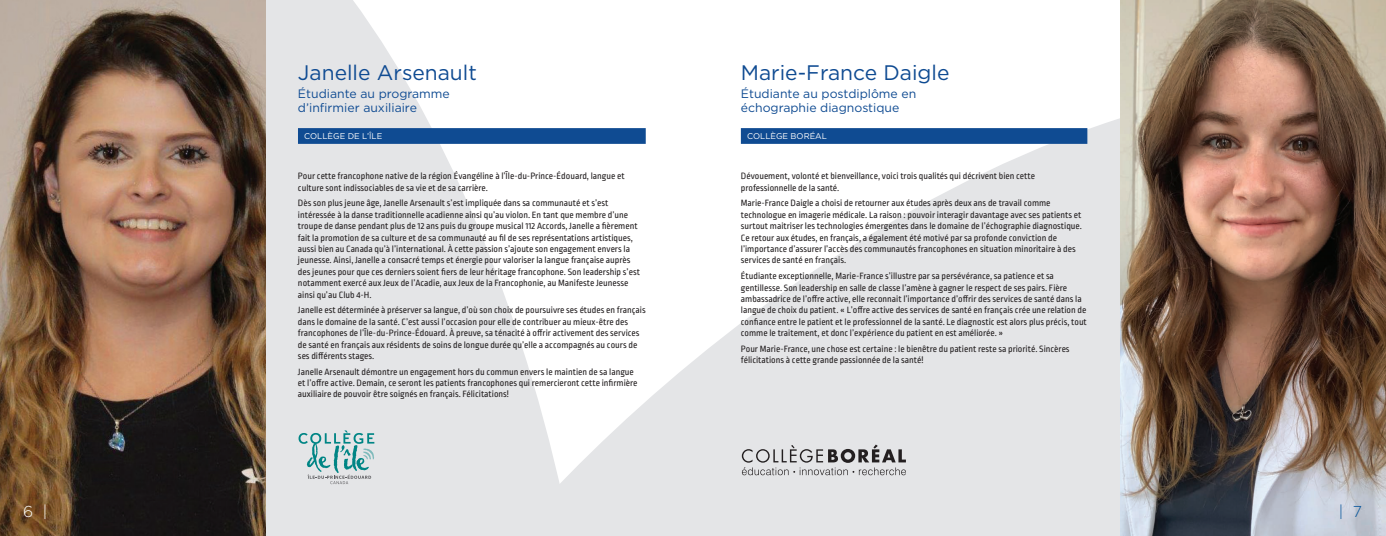
<style>
.page{position:relative;width:1386px;height:536px;background:#fff}
.page>*{position:absolute;margin:0;border:0;box-sizing:border-box;transform-origin:0 0}
.t1{font:21px "Gotham";color:#0f4b92}
.t2{font:300 15.75px "Gotham";color:#fff}
.t3{font:300 15.75px "Gotham";color:#01529b}
.t4{font:12.25px/14px "Gotham";color:#0f4b92}
.t5{font:9.62px/11.4px "Ropa Soft Pro";color:#231f20}
.t6{font:8.31px "Gotham";color:#fff}
</style>
<div class="page">
<svg style="left:740px;top:118px;width:380px;height:169px;fill:#e4e5e7"></svg>
<svg style="left:266px;top:0;width:236px;height:287px;fill:#e4e5e7"></svg>
<svg style="left:266px;top:287px;width:854px;height:249px;background:#e7e8ea"></svg>
<div style="left:298px;top:128px;width:348px;height:16px;background:#0f4b92"></div>
<div style="left:741px;top:128px;width:346px;height:16px;background:#0f4b92"></div>
<img style="left:0;top:0;width:266px;height:536px">
<img style="left:1120px;top:0;width:266px;height:536px">
<svg style="left:299px;top:430px;width:75px;height:54px;background:#b4ced0"></svg>
<svg style="left:742px;top:444px;width:164px;height:31px;background:#bbbbbc"></svg>
<h1 class="t1" style="left:298px;top:59px;width:180px">Janelle Arsenault</h1>
<p class="t4" style="left:298px;top:87px;width:153px">Étudiante au programme d’infirmier auxiliaire</p>
<p class="t6" style="left:304px;top:131px;width:80px">Collège de l’Île</p>
<p class="t5" style="left:298px;top:171px;width:328px">Pour cette francophone native de la région Évangéline à l’Île-du-Prince-Édouard, langue et culture sont indissociables de sa vie et de sa carrière.</p>
<p class="t5" style="left:298px;top:198px;width:343px">Dès son plus jeune âge, Janelle Arsenault s’est impliquée dans sa communauté et s’est intéressée à la danse traditionnelle acadienne ainsi qu’au violon. En tant que membre d’une troupe de danse pendant plus de 12 ans puis du groupe musical 112 Accords, Janelle a fièrement fait la promotion de sa culture et de sa communauté au fil de ses représentations artistiques, aussi bien au Canada qu’à l’international. À cette passion s’ajoute son engagement envers la jeunesse. Ainsi, Janelle a consacré temps et énergie pour valoriser la langue française auprès des jeunes pour que ces derniers soient fiers de leur héritage francophone. Son leadership s’est notamment exercé aux Jeux de l’Acadie, aux Jeux de la Francophonie, au Manifeste Jeunesse ainsi qu’au Club 4-H.</p>
<p class="t5" style="left:298px;top:305px;width:349px">Janelle est déterminée à préserver sa langue, d’où son choix de poursuivre ses études en français dans le domaine de la santé. C’est aussi l’occasion pour elle de contribuer au mieux-être des francophones de l’Île-du-Prince-Édouard. À preuve, sa ténacité à offrir activement des services de santé en français aux résidents de soins de longue durée qu’elle a accompagnés au cours de ses différents stages.</p>
<p class="t5" style="left:298px;top:366px;width:341px">Janelle Arsenault démontre un engagement hors du commun envers le maintien de sa langue et l’offre active. Demain, ce seront les patients francophones qui remercieront cette infirmière auxiliaire de pouvoir être soignés en français. Félicitations!</p>
<h1 class="t1" style="left:741px;top:59px;width:210px">Marie-France Daigle</h1>
<p class="t4" style="left:741px;top:87px;width:177px">Étudiante au postdiplôme en échographie diagnostique</p>
<p class="t6" style="left:747px;top:131px;width:81px">Collège Boréal</p>
<p class="t5" style="left:741px;top:171px;width:296px">Dévouement, volonté et bienveillance, voici trois qualités qui décrivent bien cette professionnelle de la santé.</p>
<p class="t5" style="left:741px;top:198px;width:343px">Marie-France Daigle a choisi de retourner aux études après deux ans de travail comme technologue en imagerie médicale. La raison : pouvoir interagir davantage avec ses patients et surtout maitriser les technologies émergentes dans le domaine de l’échographie diagnostique.<br>Ce retour aux études, en français, a également été motivé par sa profonde conviction de l’importance d’assurer l’accès des communautés francophones en situation minoritaire à des services de santé en français.</p>
<p class="t5" style="left:741px;top:271px;width:348px">Étudiante exceptionnelle, Marie-France s’illustre par sa persévérance, sa patience et sa gentillesse. Son leadership en salle de classe l’amène à gagner le respect de ses pairs. Fière ambassadrice de l’offre active, elle reconnait l’importance d’offrir des services de santé dans la langue de choix du patient. « L’offre active des services de santé en français crée une relation de confiance entre le patient et le professionnel de la santé. Le diagnostic est alors plus précis, tout comme le traitement, et donc l’expérience du patient en est améliorée. »</p>
<p class="t5" style="left:741px;top:343px;width:330px">Pour Marie-France, une chose est certaine : le bienêtre du patient reste sa priorité. Sincères félicitations à cette grande passionnée de la santé!</p>
<h2 class="t2" style="left:23px;top:501px;width:26px">6 |</h2>
<h2 class="t3" style="left:1339px;top:501px;width:25px">| 7</h2>
</div>
